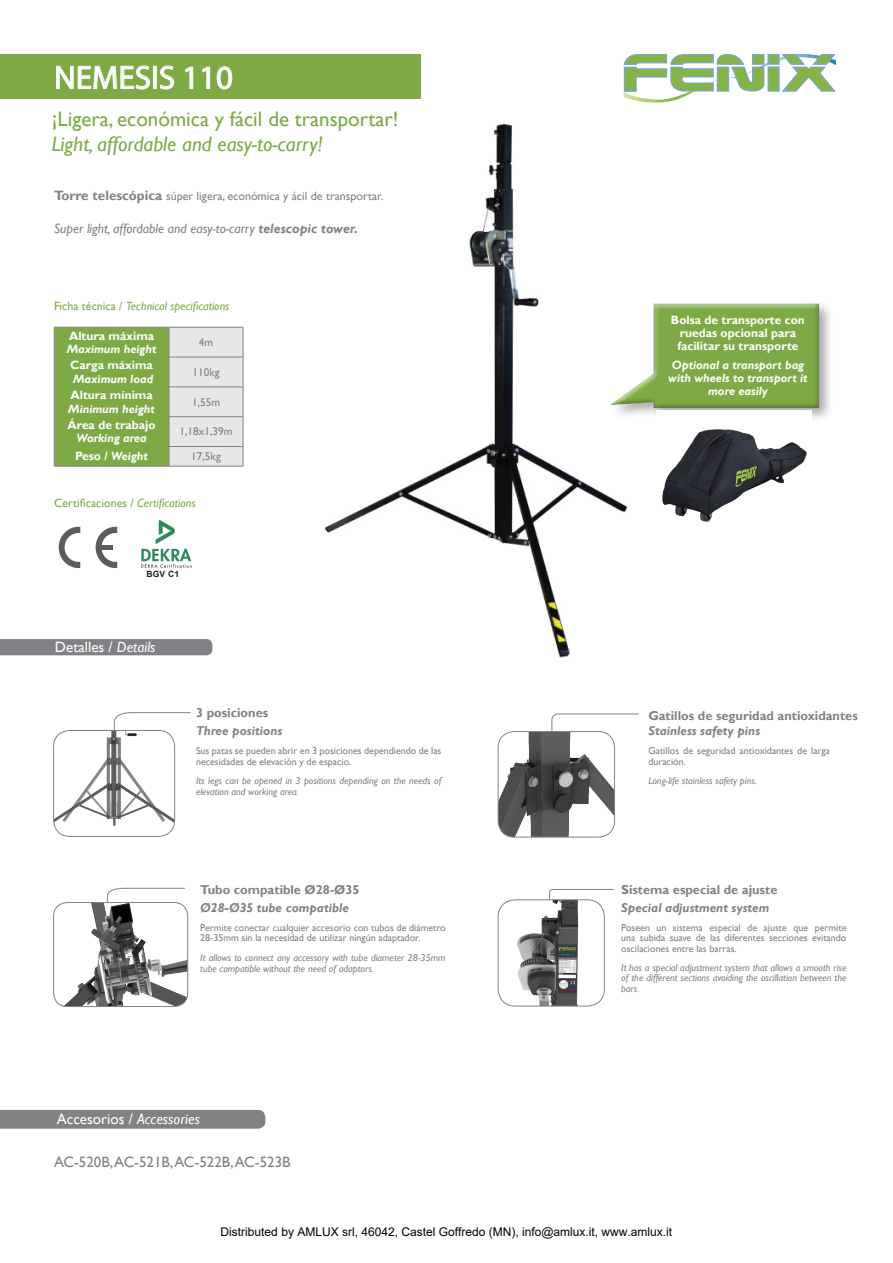
<style>
.page{position:relative;width:893px;height:1263px;background:#fff}
.page>*{position:absolute;margin:0;border:0;box-sizing:border-box;transform-origin:0 0}
.t1{font:33px "Myriad Pro";color:#fff}
.t2{font:21px "Gill Sans";color:#7eaa46}
.t3{font:italic 21px "Gill Sans";color:#7eaa46}
.t4{font:15px "Gill Sans";color:#fff}
.t5{font:15px "Gill Sans";color:#818285}
.t6{font:italic 13.5px "Gill Sans";color:#818285}
.t7{font:700 12.9px "Gill Sans";color:#818285}
.t8{font:italic 700 12.9px "Gill Sans";color:#818285}
.t9{font:italic 700 12px/13.2px "Gill Sans";color:#fff;text-align:center}
.t10{font:700 12px/13.2px "Gill Sans";color:#fff;text-align:center}
.t11{font:12px "Arial";color:#000}
.t12{font:12px "Gill Sans";color:#818285}
.t13{font:italic 12px "Gill Sans";color:#7eaa46}
.t14{font:12px "Gill Sans";color:#7eaa46}
.t15{font:11.25px "Gill Sans";color:#818285}
.t16{font:10.05px/10.6px "Gill Sans";color:#818285}
.t17{font:italic 10.05px/10.6px "Gill Sans";color:#818285}
.t18{font:700 8.55px "Arial";color:#231f20}
.s1{font-weight:700;font-size:13.5px}
.s2{font-weight:700}
.s3{font-style:normal}
.s4{font-style:italic}
</style>
<div class="page">
<svg style="left:623px;top:54px;width:213px;height:49px"></svg>
<img style="left:324px;top:123px;width:304px;height:535px">
<div style="left:0;top:1110px;width:265px;height:19px;background:#818285"></div>
<div style="left:0;top:54px;width:421px;height:45px;background:#7eaa46"></div>
<svg style="left:56px;top:66px;width:94px;height:23px"></svg>
<div style="left:153px;top:66px;width:4px;height:23px;border:1px solid #fff"></div>
<svg style="left:160px;top:66px;width:14px;height:23px"></svg>
<svg style="left:185px;top:67px;width:8px;height:22px"></svg>
<svg style="left:202px;top:67px;width:8px;height:22px"></svg>
<svg style="left:217px;top:66px;width:15px;height:23px"></svg>
<svg style="left:59px;top:527px;width:21px;height:41px"></svg>
<svg style="left:96px;top:527px;width:21px;height:41px"></svg>
<hr style="left:99px;top:545px;width:14px;height:4px;background:#5c5c5f">
<svg style="left:54px;top:327px;width:190px;height:139px;background:#a4bf84"></svg>
<hr style="left:54px;top:466px;width:115px;height:1px;background:#818285">
<hr style="left:169px;top:466px;width:74px;height:1px;background:#818285">
<img style="left:140px;top:520px;width:52px;height:48px">
<div style="left:0;top:639px;width:212px;height:16px;background:#818285"></div>
<img style="left:54px;top:730px;width:121px;height:106px">
<div style="left:53px;top:730px;width:122px;height:106px;border:1px solid #818285;border-radius:16px"></div>
<svg style="left:114px;top:712px;width:77px;height:18px"></svg>
<img style="left:498px;top:731px;width:116px;height:106px">
<div style="left:498px;top:731px;width:117px;height:106px;border:1px solid #818285;border-radius:16px"></div>
<svg style="left:552px;top:714px;width:87px;height:18px"></svg>
<img style="left:55px;top:902px;width:133px;height:104px">
<div style="left:53px;top:902px;width:135px;height:105px;border:1px solid #818285;border-radius:14px"></div>
<svg style="left:107px;top:888px;width:78px;height:15px"></svg>
<img style="left:498px;top:900px;width:106px;height:106px">
<div style="left:498px;top:900px;width:107px;height:106px;border:1px solid #818285;border-radius:17px"></div>
<svg style="left:549px;top:889px;width:65px;height:11px"></svg>
<div style="left:608px;top:300px;width:226px;height:123px;background:#231f20;opacity:.38"></div>
<div style="left:607px;top:303px;width:213px;height:111px;background:#818285;opacity:.62"></div>
<img style="left:656px;top:410px;width:155px;height:112px">
<p class="t1" style="left:54px;top:57px;width:180px">NEMESIS 110</p>
<p class="t2" style="left:52px;top:106px;width:348px">¡Ligera, económica y fácil de transportar!</p>
<p class="t3" style="left:52px;top:131px;width:272px">Light, affordable and easy-to-carry!</p>
<p class="t12" style="left:54px;top:189px;width:331px"><span class="s1">Torre telescópica</span> súper ligera, económica y ácil de transportar.</p>
<p class="t6" style="left:54px;top:220px;width:305px">Super light, affordable and easy-to-carry <span class="s2">telescopic tower.</span></p>
<p class="t13" style="left:54px;top:299px;width:177px"><span class="s3">Ficha técnica /</span> Technical specifications</p>
<p class="t10" style="left:69px;top:329px;width:87px">Altura máxima</p>
<p class="t9" style="left:67px;top:343px;width:91px">Maximum height</p>
<p class="t15" style="left:199px;top:336px;width:16px">4m</p>
<p class="t10" style="left:70px;top:359px;width:84px">Carga máxima</p>
<p class="t9" style="left:73px;top:373px;width:82px">Maximum load</p>
<p class="t10" style="left:70px;top:389px;width:84px">Altura mínima</p>
<p class="t9" style="left:68px;top:402px;width:88px">Minimum height</p>
<p class="t10" style="left:68px;top:419px;width:90px">Área de trabajo</p>
<p class="t9" style="left:76px;top:432px;width:72px">Working area</p>
<p class="t15" style="left:192px;top:365px;width:29px">110kg</p>
<p class="t15" style="left:192px;top:395px;width:30px">1,55m</p>
<p class="t15" style="left:180px;top:425px;width:54px">1,18x1,39m</p>
<p class="t9" style="left:75px;top:450px;width:74px"><span class="s3">Peso /</span> Weight</p>
<p class="t15" style="left:191px;top:450px;width:31px">17,5kg</p>
<p class="t14" style="left:54px;top:496px;width:143px">Certificaciones / <span class="s4">Certifications</span></p>
<p class="t18" style="left:147px;top:568px;width:34px">BGV C1</p>
<p class="t4" style="left:55px;top:639px;width:102px">Detalles / <span class="s4">Details</span></p>
<p class="t7" style="left:196px;top:705px;width:74px">3 posiciones</p>
<p class="t8" style="left:196px;top:723px;width:88px">Three positions</p>
<p class="t16" style="left:196px;top:745px;width:247px">Sus patas se pueden abrir en 3 posiciones dependiendo de las necesidades de elevación y de espacio.</p>
<p class="t17" style="left:196px;top:775px;width:247px">Its legs can be opened in 3 positions depending on the needs of elevation and working area.</p>
<p class="t7" style="left:200px;top:882px;width:161px">Tubo compatible Ø28-Ø35</p>
<p class="t8" style="left:200px;top:900px;width:150px">Ø28-Ø35 tube compatible</p>
<p class="t16" style="left:200px;top:922px;width:247px">Permite conectar cualquier accesorio con tubos de diámetro<br>28-35mm sin la necesidad de utilizar ningún adaptador.</p>
<p class="t17" style="left:200px;top:952px;width:247px">It allows to connect any accessory with tube diameter 28-35mm tube compatible without the need of adaptors.</p>
<p class="t4" style="left:57px;top:1111px;width:145px">Accesorios / <span class="s4">Accessories</span></p>
<p class="t5" style="left:54px;top:1153px;width:238px">AC-520B, AC-521B, AC-522B, AC-523B</p>
<p class="t10" style="left:671px;top:313px;width:135px">Bolsa de transporte con ruedas opcional para facilitar su transporte</p>
<p class="t9" style="left:668px;top:358px;width:141px">Optional a transport bag with wheels to transport it more easily</p>
<p class="t7" style="left:648px;top:708px;width:211px">Gatillos de seguridad antioxidantes</p>
<p class="t8" style="left:648px;top:723px;width:113px">Stainless safety pins</p>
<p class="t16" style="left:648px;top:745px;width:183px">Gatillos de seguridad antioxidantes de larga duración.</p>
<p class="t17" style="left:648px;top:775px;width:110px">Long-life stainless safety pins.</p>
<p class="t7" style="left:621px;top:882px;width:158px">Sistema especial de ajuste</p>
<p class="t8" style="left:621px;top:900px;width:150px">Special adjustment system</p>
<p class="t16" style="left:621px;top:922px;width:227px;text-align:justify">Poseen un sistema especial de ajuste que permite una subida suave de las diferentes secciones evitando oscilaciones entre las barras.</p>
<p class="t17" style="left:621px;top:962px;width:227px;text-align:justify">It has a special adjustment system that allows a smooth rise of the different sections avoiding the oscillation between the bars.</p>
<p class="t11" style="left:221px;top:1223px;width:453px">Distributed by AMLUX srl, 46042, Castel Goffredo (MN), info@amlux.it, www.amlux.it</p>
</div>
